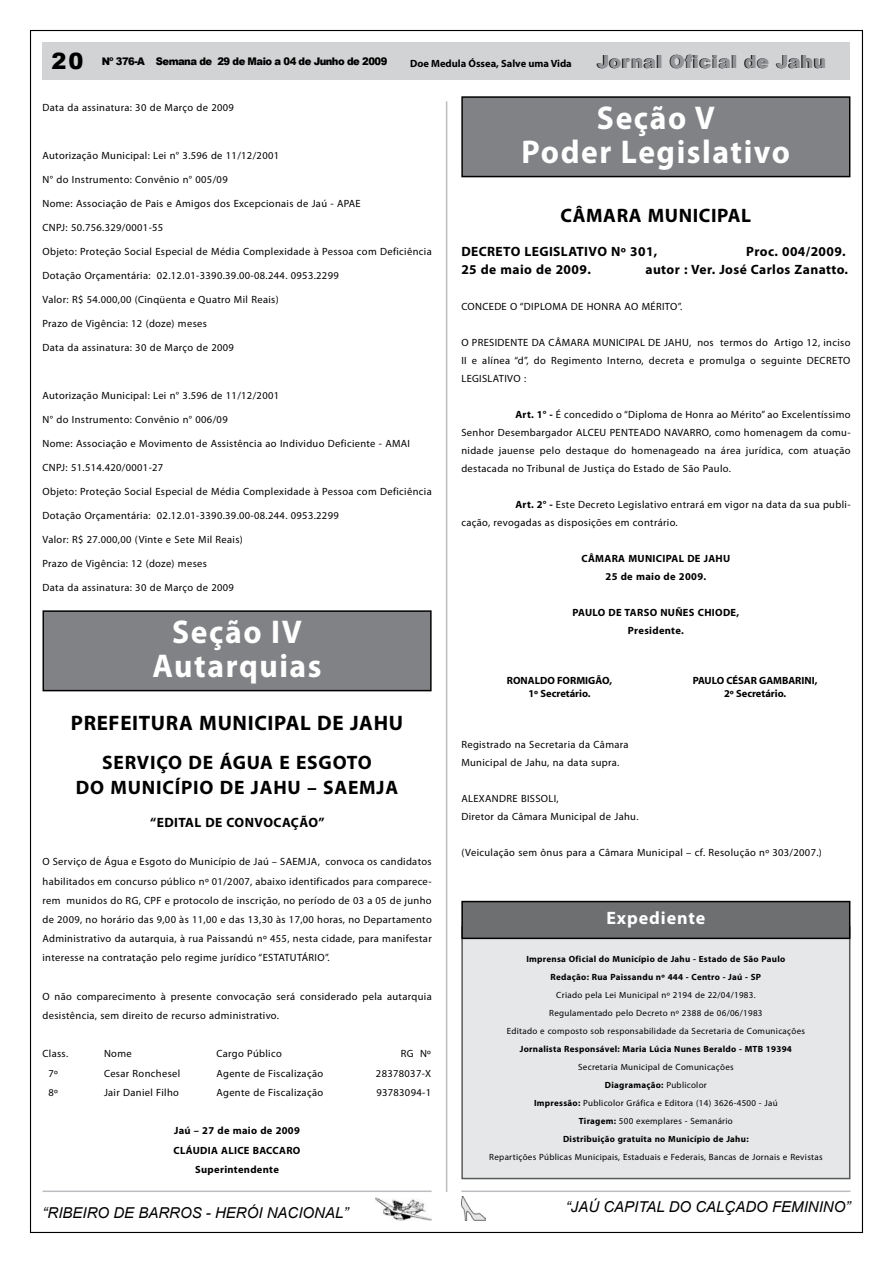
<style>
.page{position:relative;width:893px;height:1263px;background:#fff}
.page>*{position:absolute;margin:0;border:0;box-sizing:border-box;transform-origin:0 0}
.t1{font:700 33px/34.5px "Myriad Pro";letter-spacing:.05em;color:#fff;text-align:center;scale:.96 1}
.t2{font:700 21px "Myriad Pro";letter-spacing:.03em;color:#000}
.t3{font:700 19.5px/25.5px "Myriad Pro";letter-spacing:.04em;color:#000;text-align:center}
.t4{font:900 18px "Arial";letter-spacing:.035em;color:#000}
.t5{font:700 18px "Myriad Pro";letter-spacing:.05em;color:#fff}
.t6{font:italic 15px "Arial";color:#000}
.t7{font:700 13.5px "Myriad Pro";letter-spacing:.03em;color:#000}
.t8{font:10.5px/18px "Myriad Pro";letter-spacing:.03em;color:#000}
.t9{font:700 10.5px/18px "Myriad Pro";letter-spacing:.03em;color:#000;text-align:center}
.t10{font:700 10.5px/12.6px "Myriad";color:#000;text-align:center}
.t11{font:900 10.5px "Arial";letter-spacing:-.05em;color:#000;scale:.95 1}
.t12{font:700 10.5px "Myriad Pro";color:#000}
.t13{font:9px/18px "Myriad Pro";letter-spacing:.03em;color:#000;text-align:center}
.t14{font:700 9px/18px "Myriad Pro";letter-spacing:.03em;color:#000;text-align:center}
.s1{font-size:22.5px}
.s2{font-weight:700}
</style>
<div class="page">
<img style="left:461px;top:1196px;width:25px;height:24px">
<hr style="left:461px;top:1190px;width:389px;height:2px;background:#bcbdc0">
<img style="left:375px;top:1197px;width:57px;height:23px">
<hr style="left:43px;top:1190px;width:389px;height:2px;background:#bcbdc0">
<hr style="left:446px;top:101px;width:1px;height:1091px;background:#bcbdc0">
<div style="left:43px;top:43px;width:807px;height:37px;background:#d1d3d4"></div>
<div style="left:462px;top:97px;width:388px;height:80px;background:#808285"></div>
<div style="left:461px;top:96px;width:389px;height:81px;border:1px solid #000"></div>
<div style="left:461px;top:926px;width:389px;height:253px;background:#e6e7e8;border:2px solid #58595b"></div>
<div style="left:462px;top:901px;width:388px;height:37px;background:#6d6f71"></div>
<div style="left:461px;top:901px;width:389px;height:38px;border:2px solid #000"></div>
<div style="left:43px;top:611px;width:388px;height:80px;background:#808285"></div>
<div style="left:43px;top:610px;width:389px;height:81px;border:1px solid #000"></div>
<p class="t11" style="left:52px;top:55px;width:355px"><span class="s1">20</span> Nº 376-A Semana de 29 de Maio a 04 de Junho de 2009</p>
<p class="t12" style="left:410px;top:56px;width:163px">Doe Medula Óssea, Salve uma Vida</p>
<h3 class="t4" style="left:596px;top:52px;width:230px">Jornal Oficial de Jahu</h3>
<p class="t8" style="left:43px;top:98px;width:193px">Data da assinatura: 30 de Março de 2009</p>
<p class="t8" style="left:43px;top:146px;width:238px">Autorização Municipal: Lei n° 3.596 de 11/12/2001</p>
<p class="t8" style="left:43px;top:170px;width:187px">N° do Instrumento: Convênio n° 005/09</p>
<p class="t8" style="left:43px;top:194px;width:320px">Nome: Associação de Pais e Amigos dos Excepcionais de Jaú - APAE</p>
<p class="t8" style="left:43px;top:218px;width:122px">CNPJ: 50.756.329/0001-55</p>
<p class="t8" style="left:43px;top:242px;width:391px">Objeto: Proteção Social Especial de Média Complexidade à Pessoa com Deficiência</p>
<p class="t8" style="left:43px;top:266px;width:298px">Dotação Orçamentária: 02.12.01-3390.39.00-08.244. 0953.2299</p>
<p class="t8" style="left:43px;top:290px;width:238px">Valor: R$ 54.000,00 (Cinqüenta e Quatro Mil Reais)</p>
<p class="t8" style="left:43px;top:314px;width:166px">Prazo de Vigência: 12 (doze) meses</p>
<p class="t8" style="left:43px;top:338px;width:193px">Data da assinatura: 30 de Março de 2009</p>
<p class="t8" style="left:43px;top:386px;width:238px">Autorização Municipal: Lei n° 3.596 de 11/12/2001</p>
<p class="t8" style="left:43px;top:410px;width:187px">N° do Instrumento: Convênio n° 006/09</p>
<p class="t8" style="left:43px;top:434px;width:369px">Nome: Associação e Movimento de Assistência ao Individuo Deficiente - AMAI</p>
<p class="t8" style="left:43px;top:458px;width:122px">CNPJ: 51.514.420/0001-27</p>
<p class="t8" style="left:43px;top:482px;width:391px">Objeto: Proteção Social Especial de Média Complexidade à Pessoa com Deficiência</p>
<p class="t8" style="left:43px;top:506px;width:298px">Dotação Orçamentária: 02.12.01-3390.39.00-08.244. 0953.2299</p>
<p class="t8" style="left:43px;top:530px;width:202px">Valor: R$ 27.000,00 (Vinte e Sete Mil Reais)</p>
<p class="t8" style="left:43px;top:554px;width:166px">Prazo de Vigência: 12 (doze) meses</p>
<p class="t8" style="left:43px;top:578px;width:193px">Data da assinatura: 30 de Março de 2009</p>
<h1 class="t1" style="left:152px;top:613px;width:178px">Seção IV<br>Autarquias</h1>
<h2 class="t2" style="left:71px;top:709px;width:334px">PREFEITURA MUNICIPAL DE JAHU</h2>
<h3 class="t3" style="left:76px;top:749px;width:324px">SERVIÇO DE ÁGUA E ESGOTO<br>DO MUNICÍPIO DE JAHU – SAEMJA</h3>
<p class="t7" style="left:150px;top:814px;width:176px">“EDITAL DE CONVOCAÇÃO”</p>
<p class="t8" style="left:43px;top:852px;width:391px;line-height:19.2px;text-align:justify">O Serviço de Água e Esgoto do Município de Jaú – SAEMJA, convoca os candidatos habilitados em concurso público nº 01/2007, abaixo identificados para comparece&shy;rem munidos do RG, CPF e protocolo de inscrição, no período de 03 a 05 de junho de 2009, no horário das 9,00 às 11,00 e das 13,30 às 17,00 horas, no Departamento Administrativo da autarquia, à rua Paissandú nº 455, nesta cidade, para manifestar interesse na contratação pelo regime jurídico “ESTATUTÁRIO”.</p>
<p class="t8" style="left:43px;top:986px;width:391px;line-height:19.2px">O não comparecimento à presente convocação será considerado pela autarquia desistência, sem direito de recurso administrativo.</p>
<p class="t8" style="left:43px;top:1045px;width:27px">Class.</p>
<p class="t8" style="left:104px;top:1045px;width:29px">Nome</p>
<p class="t8" style="left:217px;top:1045px;width:67px">Cargo Público</p>
<p class="t8" style="left:401px;top:1045px;width:32px">RG Nº</p>
<p class="t8" style="left:49px;top:1064px;width:11px">7º</p>
<p class="t8" style="left:104px;top:1064px;width:78px">Cesar Ronchesel</p>
<p class="t8" style="left:217px;top:1064px;width:108px">Agente de Fiscalização</p>
<p class="t8" style="left:376px;top:1064px;width:57px">28378037-X</p>
<p class="t8" style="left:49px;top:1083px;width:11px">8º</p>
<p class="t8" style="left:104px;top:1083px;width:76px">Jair Daniel Filho</p>
<p class="t8" style="left:217px;top:1083px;width:108px">Agente de Fiscalização</p>
<p class="t8" style="left:376px;top:1083px;width:56px">93783094-1</p>
<p class="t9" style="left:174px;top:1121px;width:128px;line-height:19.2px">Jaú – 27 de maio de 2009<br>CLÁUDIA ALICE BACCARO<br>Superintendente</p>
<h1 class="t1" style="left:522px;top:99px;width:281px">Seção V<br>Poder Legislativo</h1>
<h3 class="t3" style="left:560px;top:202px;width:192px">CÂMARA MUNICIPAL</h3>
<p class="t7" style="left:461px;top:243px;width:198px">DECRETO LEGISLATIVO Nº 301,</p>
<p class="t7" style="left:746px;top:243px;width:101px">Proc. 004/2009.</p>
<p class="t7" style="left:461px;top:261px;width:131px">25 de maio de 2009.</p>
<p class="t7" style="left:645px;top:261px;width:204px">autor : Ver. José Carlos Zanatto.</p>
<p class="t8" style="left:461px;top:298px;width:222px">CONCEDE O “DIPLOMA DE HONRA AO MÉRITO”.</p>
<p class="t8" style="left:461px;top:334px;width:391px;text-align:justify">O PRESIDENTE DA CÂMARA MUNICIPAL DE JAHU, nos termos do Artigo 12, inciso II e alínea “d”, do Regimento Interno, decreta e promulga o seguinte DECRETO LEGISLATIVO :</p>
<p class="t8" style="left:461px;top:406px;width:391px;text-align:justify;text-indent:54px"><span class="s2">Art. 1° -</span> É concedido o “Diploma de Honra ao Mérito” ao Excelentíssimo Senhor Desembargador ALCEU PENTEADO NAVARRO, como homenagem da comu&shy;nidade jauense pelo destaque do homenageado na área jurídica, com atuação destacada no Tribunal de Justiça do Estado de São Paulo.</p>
<p class="t8" style="left:461px;top:496px;width:391px;text-indent:54px"><span class="s2">Art. 2° -</span> Este Decreto Legislativo entrará em vigor na data da sua publi&shy;cação, revogadas as disposições em contrário.</p>
<p class="t9" style="left:581px;top:550px;width:150px">CÂMARA MUNICIPAL DE JAHU<br>25 de maio de 2009.</p>
<p class="t9" style="left:572px;top:604px;width:168px">PAULO DE TARSO NUÑES CHIODE,<br>Presidente.</p>
<p class="t10" style="left:507px;top:675px;width:107px">RONALDO FORMIGÃO,<br>1º Secretário.</p>
<p class="t10" style="left:693px;top:675px;width:126px">PAULO CÉSAR GAMBARINI,<br>2º Secretário.</p>
<p class="t8" style="left:461px;top:735px;width:169px">Registrado na Secretaria da Câmara<br>Municipal de Jahu, na data supra.</p>
<p class="t8" style="left:461px;top:789px;width:179px">ALEXANDRE BISSOLI,<br>Diretor da Câmara Municipal de Jahu.</p>
<p class="t8" style="left:461px;top:843px;width:362px">(Veiculação sem ônus para a Câmara Municipal – cf. Resolução nº 303/2007.)</p>
<h3 class="t5" style="left:606px;top:906px;width:100px">Expediente</h3>
<p class="t14" style="left:526px;top:950px;width:260px">Imprensa Oficial do Município de Jahu - Estado de São Paulo<br>Redação: Rua Paissandu nº 444 - Centro - Jaú - SP</p>
<p class="t13" style="left:507px;top:986px;width:300px">Criado pela Lei Municipal nº 2194 de 22/04/1983.<br>Regulamentado pelo Decreto nº 2388 de 06/06/1983<br>Editado e composto sob responsabilidade da Secretaria de Comunicações</p>
<p class="t14" style="left:520px;top:1040px;width:274px">Jornalista Responsável: Maria Lúcia Nunes Beraldo - MTB 19394</p>
<p class="t13" style="left:534px;top:1058px;width:245px">Secretaria Municipal de Comunicações<br><span class="s2">Diagramação:</span> Publicolor<br><span class="s2">Impressão:</span> Publicolor Gráfica e Editora (14) 3626-4500 - Jaú <span class="s2">Tiragem:</span> 500 exemplares - Semanário<br><span class="s2">Distribuição gratuita no Município de Jahu:</span></p>
<p class="t13" style="left:489px;top:1148px;width:335px">Repartições Públicas Municipais, Estaduais e Federais, Bancas de Jornais e Revistas</p>
<h3 class="t6" style="left:43px;top:1204px;width:307px">“RIBEIRO DE BARROS - HERÓI NACIONAL”</h3>
<h3 class="t6" style="left:566px;top:1198px;width:286px">“JAÚ CAPITAL DO CALÇADO FEMININO”</h3>
</div>
